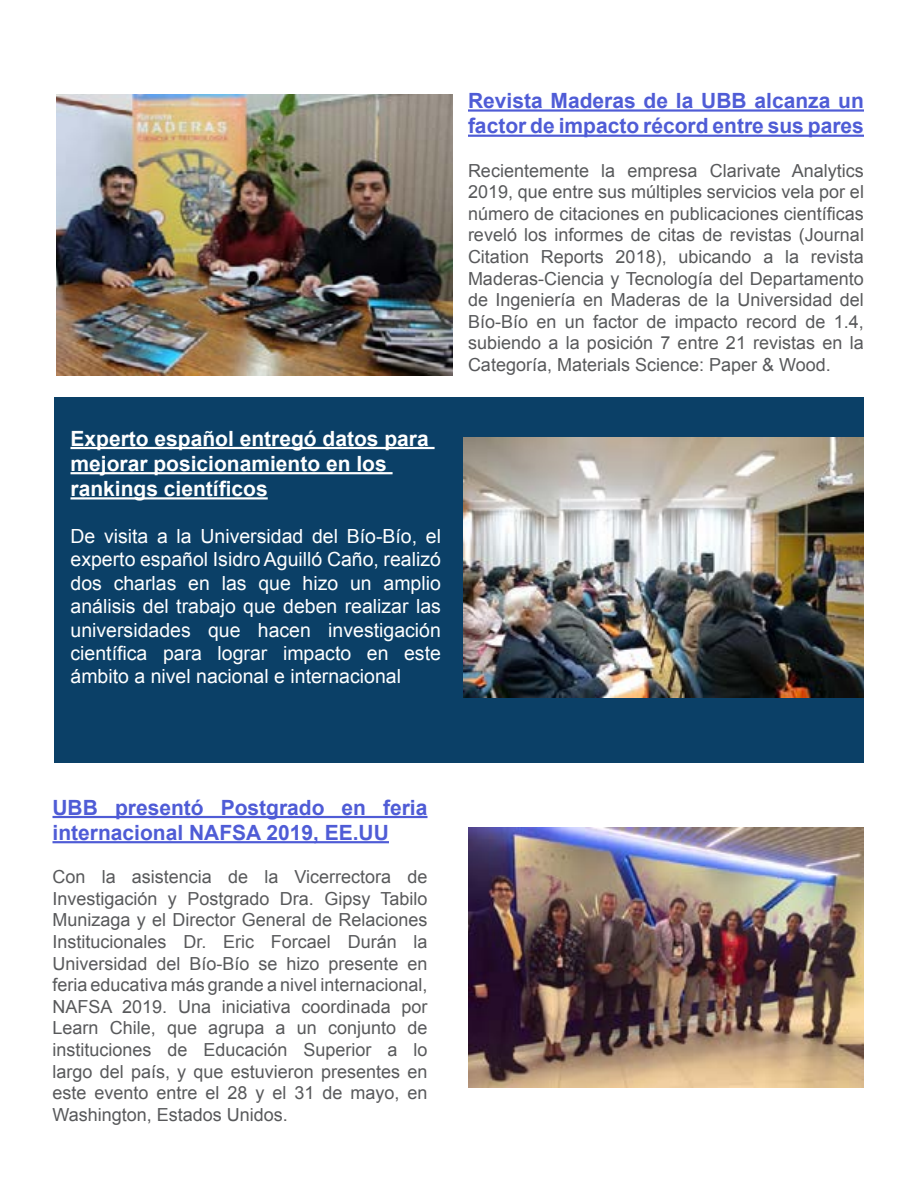
<style>
.page{position:relative;width:918px;height:1188px;background:#fff}
.page>*{position:absolute;margin:0;border:0;box-sizing:border-box;transform-origin:0 0}
.t1{font:700 21px/25.2px "Arial";color:#4f5cd6}
.t2{font:700 21px/25.2px "Arial";color:#fff}
.t3{font:19.5px/23.4px "Arial";color:#fff;text-align:justify}
.t4{font:18px/21.6px "Arial";color:#58595b;text-align:justify}
</style>
<div class="page">
<hr style="left:468px;top:109px;width:396px;height:3px;background:#4f5cd6">
<hr style="left:468px;top:135px;width:396px;height:2px;background:#4f5cd6">
<hr style="left:52px;top:816px;width:376px;height:2px;background:#4f5cd6">
<hr style="left:52px;top:841px;width:337px;height:2px;background:#4f5cd6">
<img style="left:57px;top:94px;width:396px;height:282px">
<img style="left:468px;top:828px;width:396px;height:259px">
<div style="left:54px;top:398px;width:810px;height:366px;background:#0b4067"></div>
<hr style="left:70px;top:447px;width:365px;height:2px;background:#fff">
<hr style="left:70px;top:472px;width:323px;height:2px;background:#fff">
<hr style="left:70px;top:497px;width:198px;height:3px;background:#fff">
<img style="left:463px;top:438px;width:401px;height:259px">
<p class="t2" style="left:70px;top:427px;width:360px">Experto español entregó datos para mejorar posicionamiento en los rankings científicos</p>
<p class="t3" style="left:70px;top:525px;width:372px">De visita a la Universidad del Bío-Bío, el experto español Isidro Aguilló Caño, realizó dos charlas en las que hizo un amplio análisis del trabajo que deben realizar las universidades que hacen investigación científica para lograr impacto en este ámbito a nivel nacional e internacional</p>
<p class="t1" style="left:468px;top:89px;width:397px">Revista Maderas de la UBB alcanza un factor de impacto récord entre sus pares</p>
<p class="t4" style="left:468px;top:160px;width:397px">Recientemente la empresa Clarivate Analytics 2019, que entre sus múltiples servicios vela por el número de citaciones en publicaciones científicas reveló los informes de citas de revistas (Journal Citation Reports 2018), ubicando a la revista Maderas-Ciencia y Tecnología del Departamento de Ingeniería en Maderas de la Universidad del Bío-Bío en un factor de impacto record de 1.4, subiendo a la posición 7 entre 21 revistas en la Categoría, Materials Science: Paper &amp; Wood.</p>
<p class="t1" style="left:52px;top:796px;width:376px">UBB presentó Postgrado en feria internacional NAFSA 2019, EE.UU</p>
<p class="t4" style="left:52px;top:866px;width:376px">Con la asistencia de la Vicerrectora de Investigación y Postgrado Dra. Gipsy Tabilo Munizaga y el Director General de Relaciones Institucionales Dr. Eric Forcael Durán la Universidad del Bío-Bío se hizo presente en feria educativa más grande a nivel internacional, NAFSA 2019. Una iniciativa coordinada por Learn Chile, que agrupa a un conjunto de instituciones de Educación Superior a lo largo del país, y que estuvieron presentes en este evento entre el 28 y el 31 de mayo, en Washington, Estados Unidos.</p>
</div>
